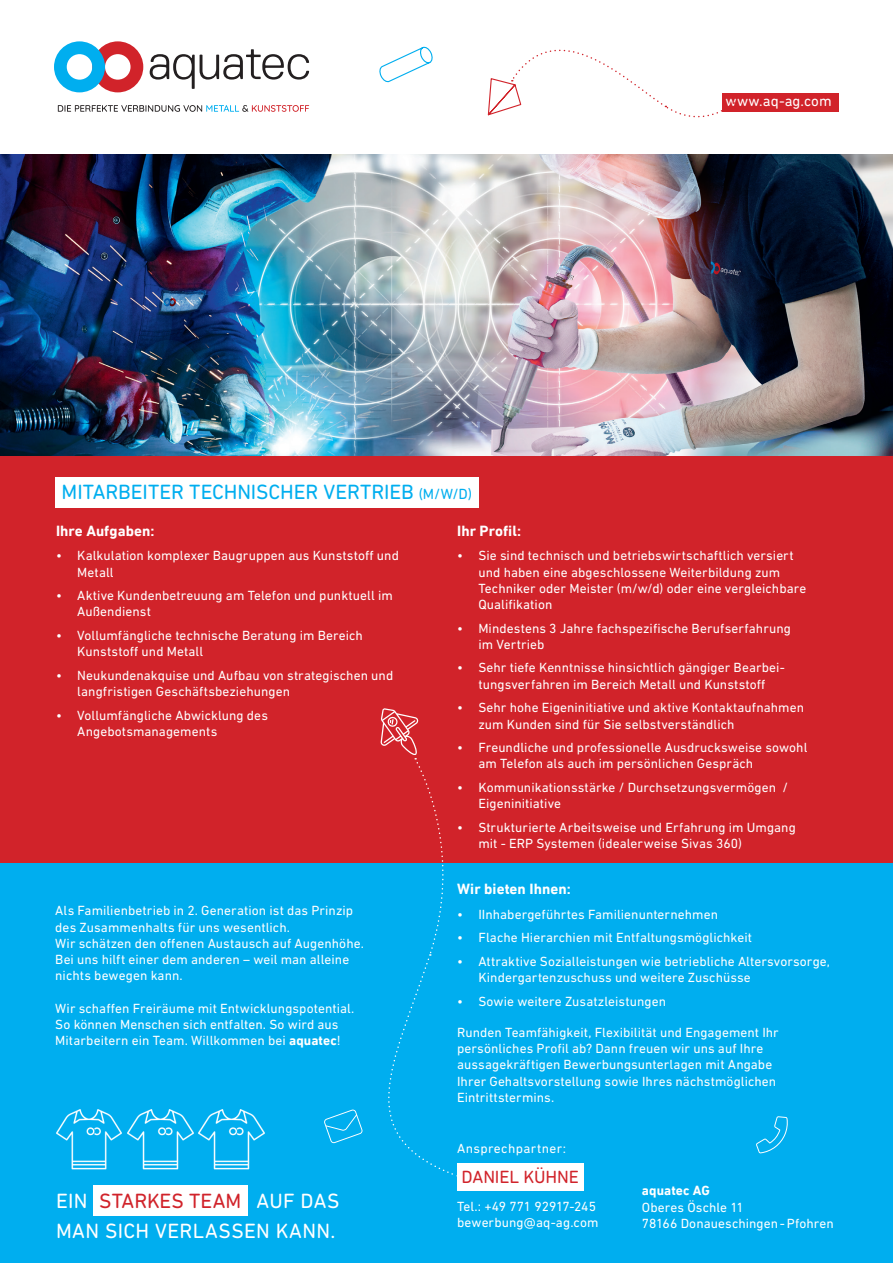
<style>
.page{position:relative;width:893px;height:1263px;background:#fff}
.page>*{position:absolute;margin:0;border:0;box-sizing:border-box;transform-origin:0 0}
.t1{font:21px "DIN Next Rounded LT Pro";letter-spacing:-.005em;color:#00aeef}
.t2{font:21px "DIN Next Rounded LT Pro";letter-spacing:.015em;color:#fff}
.t3{font:21px "DIN Next Rounded LT Pro";color:#d1232a}
.t4{font:18px "DIN Next Rounded LT Pro";letter-spacing:-.005em;color:#d1232a}
.t5{font:700 15px "DIN Next LT Pro";letter-spacing:.005em;color:#fff}
.t6{font:15px "DIN Next Rounded LT Pro";letter-spacing:.005em;color:#fff}
.t7{font:13.5px/16.2px "DIN Next LT Pro";letter-spacing:.005em;color:#fff}
.t8{font:13.5px "DIN Next Rounded LT Pro";letter-spacing:.03em;color:#fff}
.t9{font:700 13.5px "DIN Next LT Pro";letter-spacing:.005em;color:#fff}
.s1{font-size:15px}
.s2{font-weight:700}
</style>
<div class="page">
<div style="left:0;top:455px;width:893px;height:446px;background:#d1232a"></div>
<svg style="left:58px;top:105px;width:251px;height:7px"></svg>
<svg style="left:54px;top:41px;width:89px;height:51px"></svg>
<svg style="left:150px;top:49px;width:159px;height:40px"></svg>
<div style="left:721px;top:94px;width:117px;height:18px;background:#d1232a"></div>
<svg style="left:379px;top:46px;width:54px;height:37px"></svg>
<svg style="left:487px;top:49px;width:247px;height:69px"></svg>
<img style="left:0;top:154px;width:893px;height:301px">
<div style="left:0;top:864px;width:893px;height:399px;background:#00aeef"></div>
<div style="left:93px;top:1185px;width:155px;height:31px;background:#fff"></div>
<img style="left:56px;top:1109px;width:66px;height:61px">
<img style="left:127px;top:1109px;width:66px;height:61px">
<img style="left:199px;top:1109px;width:65px;height:61px">
<div style="left:457px;top:1163px;width:126px;height:27px;background:#fff"></div>
<svg style="left:324px;top:708px;width:137px;height:469px"></svg>
<svg style="left:756px;top:1116px;width:32px;height:37px"></svg>
<div style="left:55px;top:477px;width:423px;height:31px;background:#fff"></div>
<p class="t6" style="left:726px;top:93px;width:108px">www.aq-ag.com</p>
<p class="t1" style="left:62px;top:480px;width:412px">MITARBEITER TECHNISCHER VERTRIEB <span class="s1">(M/W/D)</span></p>
<p class="t5" style="left:56px;top:522px;width:100px">Ihre Aufgaben:</p>
<p class="t7" style="left:77px;top:547px;width:323px;text-indent:-21px">• Kalkulation komplexer Baugruppen aus Kunststoff und<br>Metall</p>
<p class="t7" style="left:77px;top:587px;width:317px;text-indent:-21px">• Aktive Kundenbetreuung am Telefon und punktuell im<br>Außendienst</p>
<p class="t7" style="left:77px;top:627px;width:287px;text-indent:-21px">• Vollumfängliche technische Beratung im Bereich<br>Kunststoff und Metall</p>
<p class="t7" style="left:77px;top:667px;width:318px;text-indent:-21px">• Neukundenakquise und Aufbau von strategischen und langfristigen Geschäftsbeziehungen</p>
<p class="t7" style="left:77px;top:707px;width:192px;text-indent:-21px">• Vollumfängliche Abwicklung des<br>Angebotsmanagements</p>
<p class="t5" style="left:457px;top:522px;width:65px">Ihr Profil:</p>
<p class="t7" style="left:478px;top:547px;width:329px;text-indent:-21px">• Sie sind technisch und betriebswirtschaftlich versiert und haben eine abgeschlossene Weiterbildung zum Techniker oder Meister (m/w/d) oder eine vergleichbare Qualifikation</p>
<p class="t7" style="left:478px;top:620px;width:314px;text-indent:-21px">• Mindestens 3 Jahre fachspezifische Berufserfahrung im Vertrieb</p>
<p class="t7" style="left:457px;top:660px;width:329px;text-align:center">• Sehr tiefe Kenntnisse hinsichtlich gängiger Bearbei&shy;tungsverfahren im Bereich Metall und Kunststoff</p>
<p class="t7" style="left:478px;top:699px;width:327px;text-indent:-21px">• Sehr hohe Eigeninitiative und aktive Kontaktaufnahmen zum Kunden sind für Sie selbstverständlich</p>
<p class="t7" style="left:478px;top:739px;width:331px;text-indent:-21px">• Freundliche und professionelle Ausdrucksweise sowohl am Telefon als auch im persönlichen Gespräch</p>
<p class="t7" style="left:478px;top:779px;width:311px;text-indent:-21px">• Kommunikationsstärke / Durchsetzungsvermögen /<br>Eigeninitiative</p>
<p class="t7" style="left:478px;top:819px;width:319px;text-indent:-21px">• Strukturierte Arbeitsweise und Erfahrung im Umgang mit - ERP Systemen (idealerweise Sivas 360)</p>
<p class="t7" style="left:55px;top:903px;width:310px">Als Familienbetrieb in 2. Generation ist das Prinzip des Zusammenhalts für uns wesentlich.<br>Wir schätzen den offenen Austausch auf Augenhöhe.<br>Bei uns hilft einer dem anderen – weil man alleine nichts bewegen kann.</p>
<p class="t7" style="left:55px;top:1000px;width:301px">Wir schaffen Freiräume mit Entwicklungspotential.<br>So können Menschen sich entfalten. So wird aus<br>Mitarbeitern ein Team. Willkommen bei <span class="s2">aquatec</span>!</p>
<p class="t2" style="left:56px;top:1188px;width:33px">EIN</p>
<p class="t3" style="left:99px;top:1188px;width:144px">STARKES TEAM</p>
<p class="t2" style="left:257px;top:1188px;width:85px">AUF DAS</p>
<p class="t2" style="left:56px;top:1218px;width:281px">MAN SICH VERLASSEN KANN.</p>
<p class="t5" style="left:457px;top:880px;width:115px">Wir bieten Ihnen:</p>
<p class="t7" style="left:457px;top:906px;width:262px">• IInhabergeführtes Familienunternehmen</p>
<p class="t7" style="left:457px;top:929px;width:297px">• Flache Hierarchien mit Entfaltungsmöglichkeit</p>
<p class="t7" style="left:478px;top:953px;width:353px;text-indent:-21px">• Attraktive Sozialleistungen wie betriebliche Altersvorsorge,<br>Kindergartenzuschuss und weitere Zuschüsse</p>
<p class="t7" style="left:457px;top:993px;width:210px">• Sowie weitere Zusatzleistungen</p>
<p class="t7" style="left:457px;top:1024px;width:323px">Runden Teamfähigkeit, Flexibilität und Engagement Ihr persönliches Profil ab? Dann freuen wir uns auf Ihre aussagekräftigen Bewerbungsunterlagen mit Angabe Ihrer Gehaltsvorstellung sowie Ihres nächstmöglichen Eintrittstermins.</p>
<p class="t8" style="left:457px;top:1141px;width:110px">Ansprechpartner:</p>
<p class="t4" style="left:461px;top:1166px;width:119px">DANIEL KÜHNE</p>
<p class="t7" style="left:457px;top:1198px;width:143px">Tel.: +49 771 92917-245 bewerbung@aq-ag.com</p>
<p class="t9" style="left:642px;top:1182px;width:70px">aquatec AG</p>
<p class="t7" style="left:642px;top:1199px;width:104px">Oberes Öschle 11</p>
<p class="t7" style="left:642px;top:1215px;width:194px">78166 Donaueschingen-Pfohren</p>
</div>
